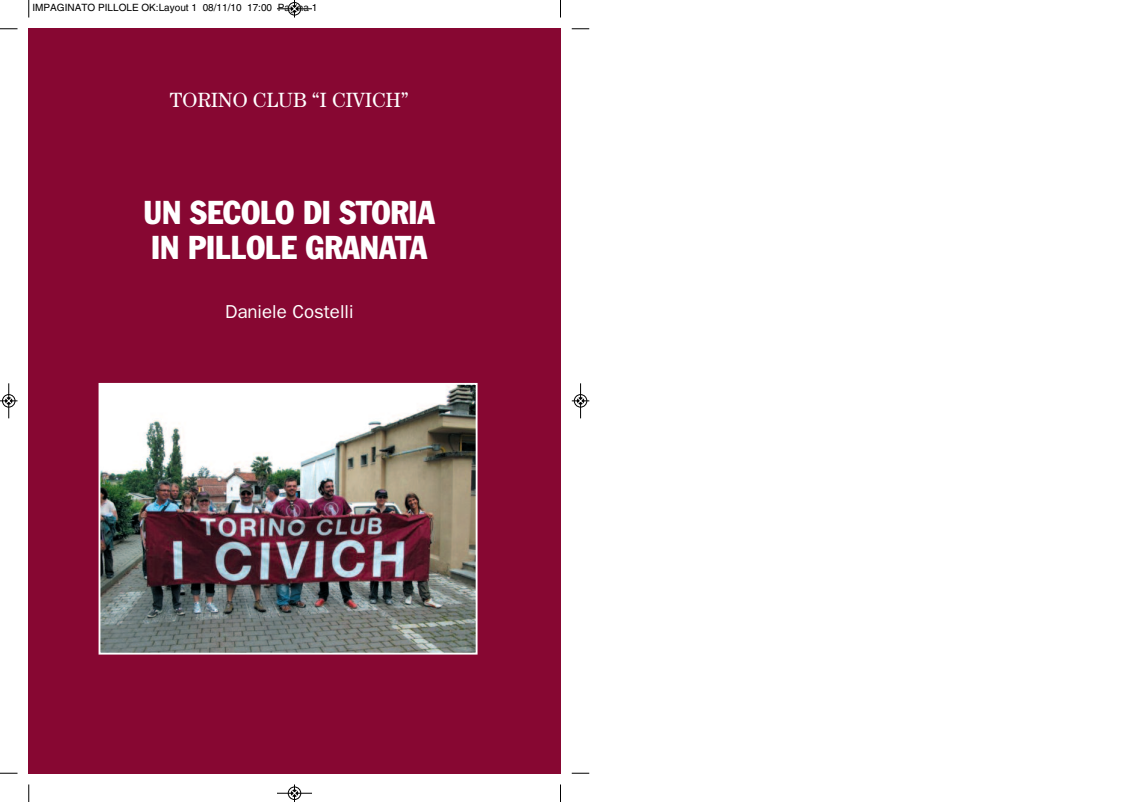
<style>
.page{position:relative;width:1121px;height:802px;background:#fff}
.page>*{position:absolute;margin:0;border:0;box-sizing:border-box;transform-origin:0 0}
.t1{font:condensed 32.5px/35px "Franklin Gothic";color:#fff}
.t2{font:20.62px "Century";color:#fff}
.t3{font:18.75px "Franklin Gothic";color:#fff}
.t4{font:10px "Helvetica";color:#000}
</style>
<div class="page">
<div style="left:29px;top:29px;width:531px;height:744px;background:#870732"></div>
<img style="left:102px;top:386px;width:372px;height:265px">
<div style="left:99px;top:383px;width:378px;height:271px;border:2px solid #fff"></div>
<svg style="left:28px;top:0;width:2px;height:18px"></svg>
<svg style="left:0;top:28px;width:18px;height:2px"></svg>
<svg style="left:560px;top:0;width:1px;height:18px"></svg>
<svg style="left:571px;top:28px;width:18px;height:2px"></svg>
<svg style="left:28px;top:784px;width:2px;height:18px"></svg>
<svg style="left:0;top:772px;width:18px;height:2px"></svg>
<svg style="left:560px;top:784px;width:1px;height:18px"></svg>
<svg style="left:571px;top:772px;width:18px;height:2px"></svg>
<hr style="left:277px;top:9px;width:35px;height:1px;background:#000">
<div style="left:288px;top:2px;width:13px;height:13px;border:1px solid #000;border-radius:50%"></div>
<svg style="left:291px;top:0;width:7px;height:18px"></svg>
<div style="left:288px;top:786px;width:13px;height:14px;border:1px solid #fff;border-radius:50%"></div>
<hr style="left:277px;top:793px;width:35px;height:1px;background:#000">
<div style="left:288px;top:786px;width:13px;height:13px;border:1px solid #000;border-radius:50%"></div>
<svg style="left:291px;top:784px;width:7px;height:18px"></svg>
<hr style="left:9px;top:383px;width:1px;height:35px;background:#000">
<div style="left:2px;top:394px;width:13px;height:13px;border:1px solid #000;border-radius:50%"></div>
<svg style="left:0;top:397px;width:18px;height:7px"></svg>
<hr style="left:580px;top:383px;width:1px;height:35px;background:#000">
<div style="left:574px;top:394px;width:13px;height:13px;border:1px solid #000;border-radius:50%"></div>
<svg style="left:572px;top:397px;width:17px;height:7px"></svg>
<p class="t4" style="left:32px;top:4px;width:286px">IMPAGINATO PILLOLE OK:Layout 1 08/11/10 17:00 Pagina 1</p>
<h2 class="t2" style="left:170px;top:93px;width:240px">TORINO CLUB “I CIVICH”</h2>
<h1 class="t1" style="left:143px;top:198px;width:293px">UN SECOLO DI STORIA<br>IN PILLOLE GRANATA</h1>
<h3 class="t3" style="left:225px;top:301px;width:130px">Daniele Costelli</h3>
</div>
